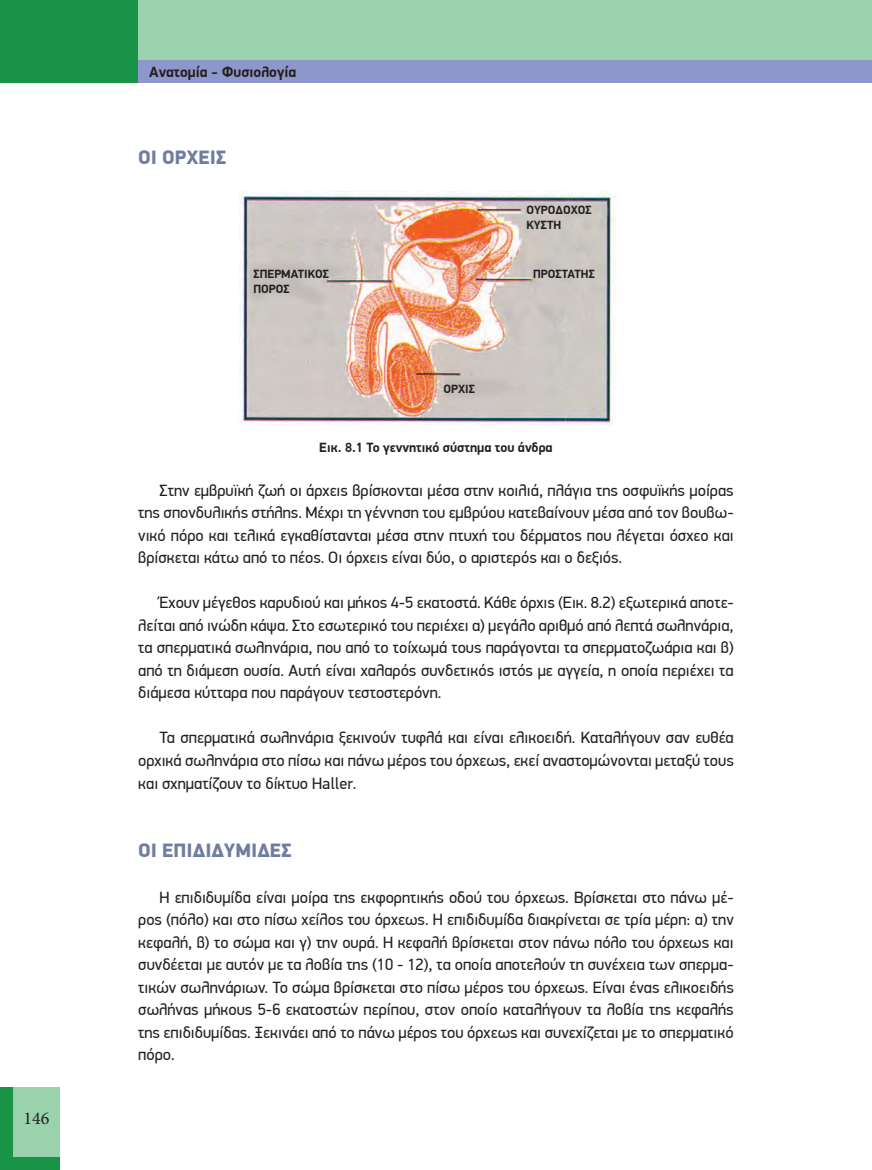
<style>
.page{position:relative;width:872px;height:1170px;background:#fff}
.page>*{position:absolute;margin:0;border:0;box-sizing:border-box;transform-origin:0 0}
.t1{font:900 19.5px "PF Din Display Pro";color:#707d9f}
.t2{font:18px "Minion Pro";color:#231f20}
.t3{font:16.35px/22.5px "PF Din Display Pro";color:#231f20;text-align:justify}
.t4{font:700 15px "PF Din Display Pro";color:#231f20}
.t5{font:700 13.5px "PF Din Display Pro";color:#231f20}
.t6{font:700 12px/14.4px "PF Din Display Pro";color:#231f20}
</style>
<div class="page">
<div style="left:128px;top:26px;width:744px;height:57px;background:#8e97cb"></div>
<div style="left:135px;top:0;width:737px;height:60px;background:#9ad2ae"></div>
<div style="left:0;top:0;width:138px;height:83px;background:#199345"></div>
<div style="left:0;top:1086px;width:60px;height:83px;background:#199345"></div>
<div style="left:13px;top:1086px;width:47px;height:70px;background:#9ad2ae"></div>
<img style="left:239px;top:191px;width:376px;height:234px">
<p class="t2" style="left:23px;top:1105px;width:27px">146</p>
<p class="t4" style="left:149px;top:63px;width:148px">Ανατομία - Φυσιολογία</p>
<p class="t1" style="left:138px;top:145px;width:90px">ΟΙ ΌΡΧΕΙΣ</p>
<p class="t6" style="left:526px;top:203px;width:67px">ΟΥΡΟΔΟΧΟΣ<br>ΚΥΣΤΗ</p>
<p class="t6" style="left:253px;top:267px;width:77px">ΣΠΕΡΜΑΤΙΚΟΣ</p>
<p class="t6" style="left:533px;top:267px;width:63px">ΠΡΟΣΤΑΤΗΣ</p>
<p class="t6" style="left:253px;top:281px;width:38px">ΠΟΡΟΣ</p>
<p class="t6" style="left:443px;top:381px;width:33px">ΟΡΧΙΣ</p>
<p class="t5" style="left:319px;top:439px;width:235px">Εικ. 8.1 Το γεννητικό σύστημα του άνδρα</p>
<p class="t3" style="left:138px;top:479px;width:597px;text-indent:21px">Στην εμβρυϊκή ζωή οι άρχεις βρίσκονται μέσα στην κοιλιά, πλάγια της οσφυϊκής μοίρας της σπονδυλικής στήλης. Μέχρι τη γέννηση του εμβρύου κατεβαίνουν μέσα από τον βουβω&shy;νικό πόρο και τελικά εγκαθίστανται μέσα στην πτυχή του δέρματος που λέγεται όσχεο και βρίσκεται κάτω από το πέος. Οι όρχεις είναι δύο, ο αριστερός και ο δεξιός.</p>
<p class="t3" style="left:138px;top:591px;width:597px;text-indent:21px">Έχουν μέγεθος καρυδιού και μήκος 4-5 εκατοστά. Κάθε όρχις (Εικ. 8.2) εξωτερικά αποτε&shy;λείται από ινώδη κάψα. Στο εσωτερικό του περιέχει α) μεγάλο αριθμό από λεπτά σωληνάρια, τα σπερματικά σωληνάρια, που από το τοίχωμά τους παράγονται τα σπερματοζωάρια και β) από τη διάμεση ουσία. Αυτή είναι χαλαρός συνδετικός ιστός με αγγεία, η οποία περιέχει τα διάμεσα κύτταρα που παράγουν τεστοστερόνη.</p>
<p class="t3" style="left:138px;top:726px;width:597px;text-indent:21px">Τα σπερματικά σωληνάρια ξεκινούν τυφλά και είναι ελικοειδή. Καταλήγουν σαν ευθέα ορχικά σωληνάρια στο πίσω και πάνω μέρος του όρχεως, εκεί αναστομώνονται μεταξύ τους και σχηματίζουν το δίκτυο Haller.</p>
<p class="t1" style="left:138px;top:838px;width:155px">ΟΙ ΕΠΙΔΙΔΥΜΙΔΕΣ</p>
<p class="t3" style="left:138px;top:886px;width:597px;text-indent:21px">Η επιδιδυμίδα είναι μοίρα της εκφορητικής οδού του όρχεως. Βρίσκεται στο πάνω μέ&shy;ρος (πόλο) και στο πίσω χείλος του όρχεως. Η επιδιδυμίδα διακρίνεται σε τρία μέρη: α) την κεφαλή, β) το σώμα και γ) την ουρά. Η κεφαλή βρίσκεται στον πάνω πόλο του όρχεως και συνδέεται με αυτόν με τα λοβία της (10 - 12), τα οποία αποτελούν τη συνέχεια των σπερμα&shy;τικών σωληνάριων. Το σώμα βρίσκεται στο πίσω μέρος του όρχεως. Είναι ένας ελικοειδής σωλήνας μήκους 5-6 εκατοστών περίπου, στον οποίο καταλήγουν τα λοβία της κεφαλής της επιδιδυμίδας. Ξεκινάει από το πάνω μέρος του όρχεως και συνεχίζεται με το σπερματικό πόρο.</p>
</div>
